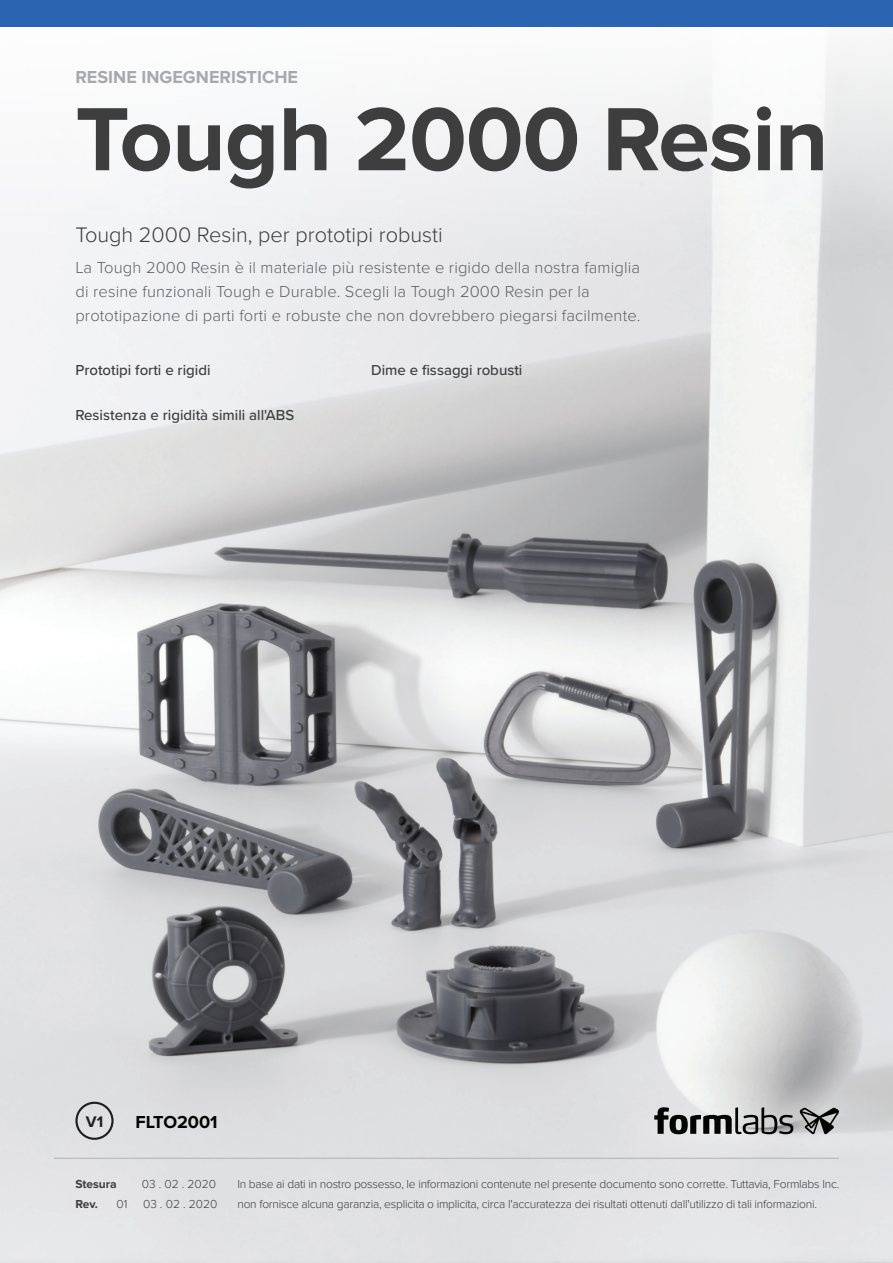
<style>
.page{position:relative;width:893px;height:1263px;background:#fff}
.page>*{position:absolute;margin:0;border:0;box-sizing:border-box;transform-origin:0 0}
.t1{font:700 93px "Proxima Nova";letter-spacing:-.01em;color:#3e3e3f}
.t2{font:300 21.75px "Proxima Nova";color:#3e3e3f}
.t3{font:700 18px "Proxima Nova";color:#a8a9ad}
.t4{font:700 18px "Proxima Nova";color:#040503}
.t5{font:300 16.5px/24px "Proxima Nova";letter-spacing:.01em;color:#606165}
.t6{font:700 15.9px "Proxima Nova";color:#231f20}
.t7{font:500 15px "Proxima Nova";color:#3e3e3f}
.t8{font:300 12px/19.5px "Proxima Nova";letter-spacing:-.02em;color:#3e3e3f}
.t9{font:700 12px "Proxima Nova";color:#3e3e3f}
</style>
<div class="page">
<img style="left:0;top:52px;width:893px;height:1211px">
<hr style="left:54px;top:1158px;width:785px;height:1px;background:#b1b1b1">
<svg style="left:75px;top:1102px;width:39px;height:38px"></svg>
<svg style="left:654px;top:1107px;width:139px;height:27px;background:#878787"></svg>
<svg style="left:799px;top:1107px;width:40px;height:28px"></svg>
<div style="left:0;top:0;width:893px;height:27px;background:#2b64b0"></div>
<p class="t3" style="left:75px;top:67px;width:224px">RESINE INGEGNERISTICHE</p>
<p class="t1" style="left:75px;top:86px;width:755px">Tough 2000 Resin</p>
<p class="t2" style="left:75px;top:223px;width:369px">Tough 2000 Resin, per prototipi robusti</p>
<p class="t5" style="left:75px;top:256px;width:566px">La Tough 2000 Resin è il materiale più resistente e rigido della nostra famiglia di resine funzionali Tough e Durable. Scegli la Tough 2000 Resin per la prototipazione di parti forti e robuste che non dovrebbero piegarsi facilmente.</p>
<p class="t7" style="left:75px;top:359px;width:137px">Prototipi forti e rigidi</p>
<p class="t7" style="left:371px;top:359px;width:153px">Dime e fissaggi robusti</p>
<p class="t7" style="left:75px;top:404px;width:220px">Resistenza e rigidità simili all'ABS</p>
<p class="t6" style="left:86px;top:1112px;width:19px">V1</p>
<p class="t4" style="left:135px;top:1111px;width:84px">FLTO2001</p>
<p class="t9" style="left:75px;top:1177px;width:43px">Stesura</p>
<p class="t8" style="left:142px;top:1174px;width:76px">03 . 02 . 2020</p>
<p class="t9" style="left:75px;top:1197px;width:24px">Rev.</p>
<p class="t8" style="left:117px;top:1194px;width:12px">01</p>
<p class="t8" style="left:143px;top:1194px;width:76px">03 . 02 . 2020</p>
<p class="t8" style="left:237px;top:1174px;width:603px">In base ai dati in nostro possesso, le informazioni contenute nel presente documento sono corrette. Tuttavia, Formlabs Inc. non fornisce alcuna garanzia, esplicita o implicita, circa l'accuratezza dei risultati ottenuti dall'utilizzo di tali informazioni.</p>
</div>
